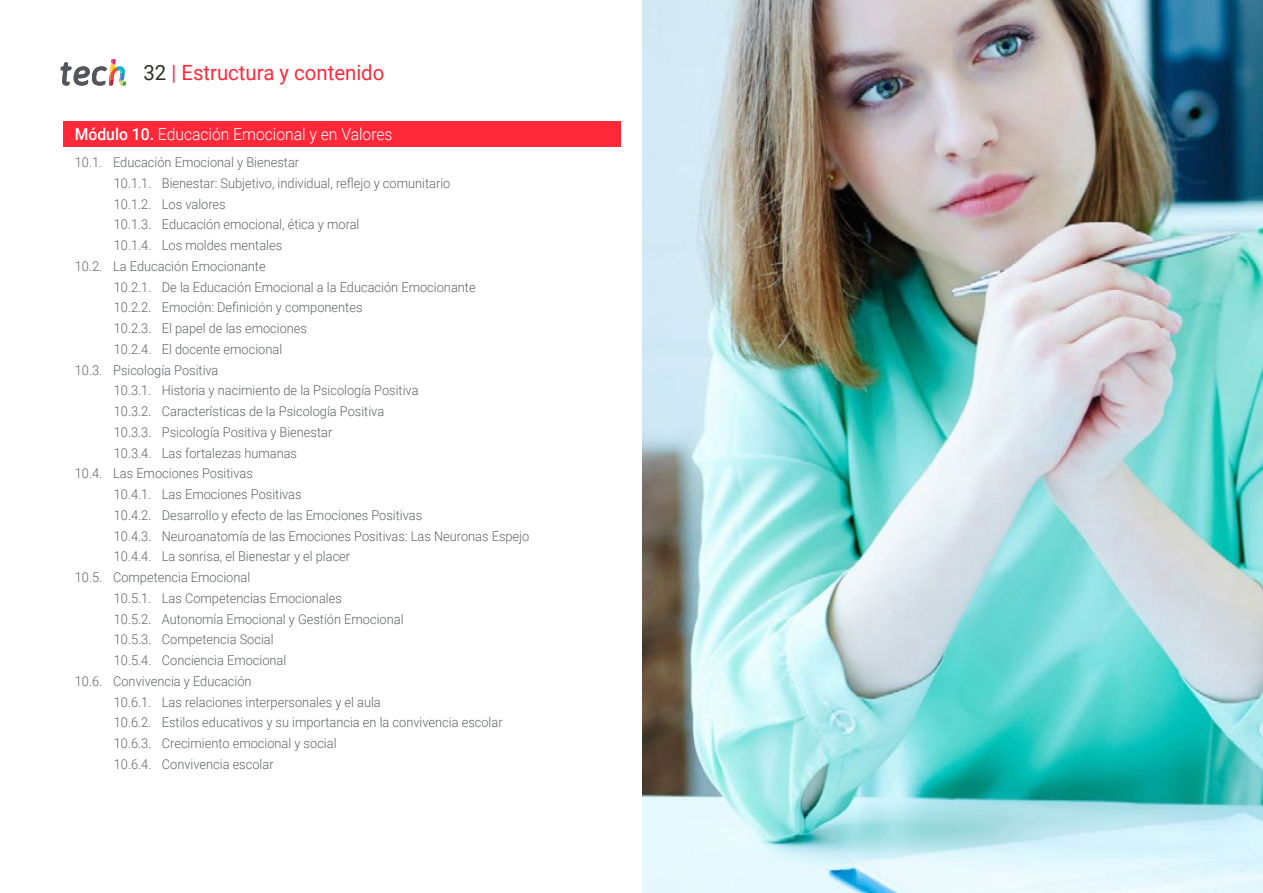
<style>
.page{position:relative;width:1263px;height:893px;background:#fff}
.page>*{position:absolute;margin:0;border:0;box-sizing:border-box;transform-origin:0 0}
.t1{font:21px "Roboto";color:#ff293a}
.t2{font:300 16.5px "Roboto";color:#fff;scale:.95 1}
.t3{font:300 13.5px "Roboto";color:#61646a;scale:.95 1}
.s1{color:#312e20}
.s2{font-weight:500}
</style>
<div class="page">
<div style="left:64px;top:121px;width:557px;height:25px;background:#ff293a"></div>
<img style="left:642px;top:0;width:621px;height:893px">
<svg style="left:61px;top:59px;width:65px;height:27px"></svg>
<h1 class="t1" style="left:144px;top:57px;width:242px"><span class="s1">32</span> | Estructura y contenido</h1>
<p class="t2" style="left:75px;top:123px;width:336px"><span class="s2">Módulo 10.</span> Educación Emocional y en Valores</p>
<p class="t3" style="left:75px;top:153px;width:238px">10.1. Educación Emocional y Bienestar</p>
<p class="t3" style="left:114px;top:174px;width:356px">10.1.1. Bienestar: Subjetivo, individual, reflejo y comunitario</p>
<p class="t3" style="left:114px;top:194px;width:119px">10.1.2. Los valores</p>
<p class="t3" style="left:114px;top:215px;width:260px">10.1.3. Educación emocional, ética y moral</p>
<p class="t3" style="left:114px;top:236px;width:179px">10.1.4. Los moldes mentales</p>
<p class="t3" style="left:75px;top:257px;width:202px">10.2. La Educación Emocionante</p>
<p class="t3" style="left:114px;top:277px;width:382px">10.2.1. De la Educación Emocional a la Educación Emocionante</p>
<p class="t3" style="left:114px;top:298px;width:263px">10.2.2. Emoción: Definición y componentes</p>
<p class="t3" style="left:114px;top:319px;width:205px">10.2.3. El papel de las emociones</p>
<p class="t3" style="left:114px;top:340px;width:179px">10.2.4. El docente emocional</p>
<p class="t3" style="left:75px;top:360px;width:153px">10.3. Psicología Positiva</p>
<p class="t3" style="left:114px;top:381px;width:322px">10.3.1. Historia y nacimiento de la Psicología Positiva</p>
<p class="t3" style="left:114px;top:402px;width:286px">10.3.2. Características de la Psicología Positiva</p>
<p class="t3" style="left:114px;top:423px;width:232px">10.3.3. Psicología Positiva y Bienestar</p>
<p class="t3" style="left:114px;top:443px;width:194px">10.3.4. Las fortalezas humanas</p>
<p class="t3" style="left:75px;top:464px;width:189px">10.4. Las Emociones Positivas</p>
<p class="t3" style="left:114px;top:485px;width:199px">10.4.1. Las Emociones Positivas</p>
<p class="t3" style="left:114px;top:506px;width:326px">10.4.2. Desarrollo y efecto de las Emociones Positivas</p>
<p class="t3" style="left:114px;top:526px;width:439px">10.4.3. Neuroanatomía de las Emociones Positivas: Las Neuronas Espejo</p>
<p class="t3" style="left:114px;top:547px;width:250px">10.4.4. La sonrisa, el Bienestar y el placer</p>
<p class="t3" style="left:75px;top:568px;width:186px">10.5. Competencia Emocional</p>
<p class="t3" style="left:114px;top:589px;width:242px">10.5.1. Las Competencias Emocionales</p>
<p class="t3" style="left:114px;top:609px;width:306px">10.5.2. Autonomía Emocional y Gestión Emocional</p>
<p class="t3" style="left:114px;top:630px;width:170px">10.5.3. Competencia Social</p>
<p class="t3" style="left:114px;top:651px;width:183px">10.5.4. Conciencia Emocional</p>
<p class="t3" style="left:75px;top:672px;width:188px">10.6. Convivencia y Educación</p>
<p class="t3" style="left:114px;top:692px;width:283px">10.6.1. Las relaciones interpersonales y el aula</p>
<p class="t3" style="left:114px;top:713px;width:411px">10.6.2. Estilos educativos y su importancia en la convivencia escolar</p>
<p class="t3" style="left:114px;top:734px;width:236px">10.6.3. Crecimiento emocional y social</p>
<p class="t3" style="left:114px;top:755px;width:170px">10.6.4. Convivencia escolar</p>
</div>
